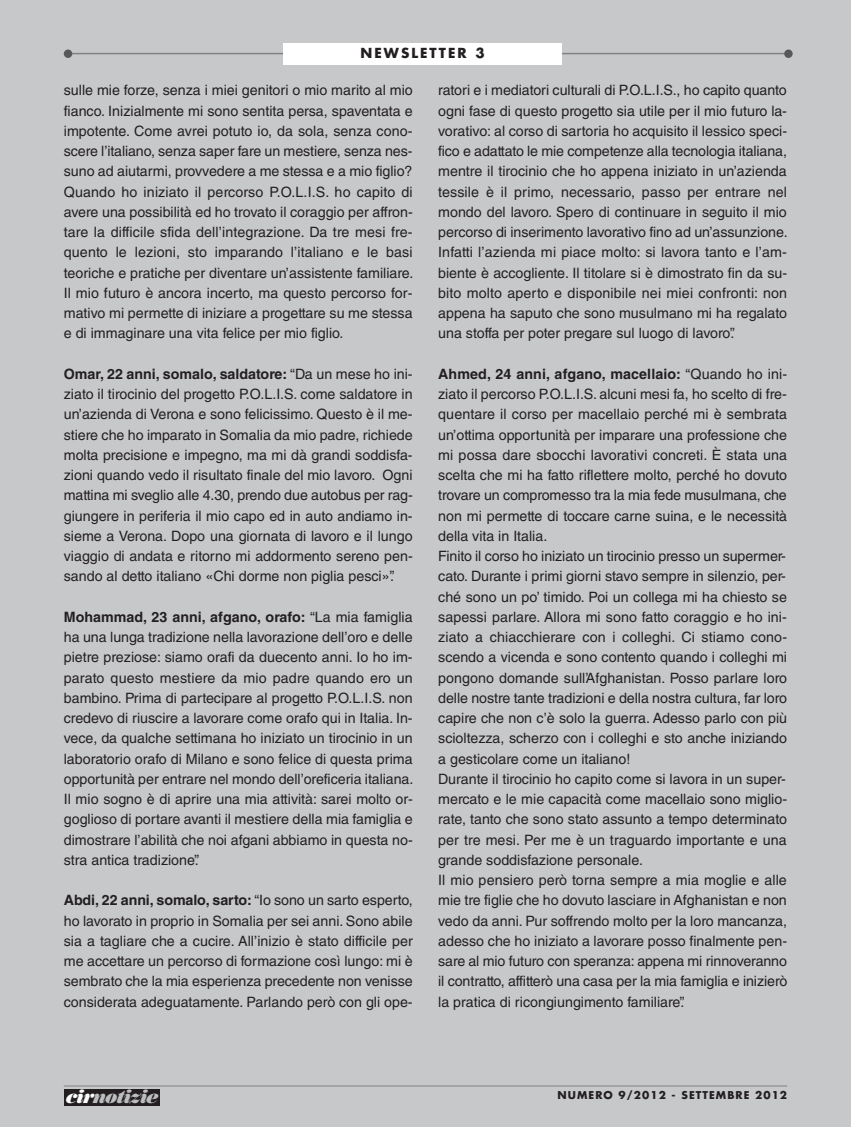
<style>
.page{position:relative;width:851px;height:1127px;background:#fff}
.page>*{position:absolute;margin:0;border:0;box-sizing:border-box;transform-origin:0 0}
.t1{font:italic 19.35px "Bodoni Std Poster";color:#bcbdc0;scale:.95 1}
.t2{font:14.25px/20.2px "Helvetica LT Std";color:#231f20;text-align:justify}
.t3{font:700 13.5px "Futura Std";letter-spacing:.15em;color:#231f20}
.t4{font:700 10.5px "Futura Std";letter-spacing:.1em;color:#231f20}
.s1{font-weight:700}
.s2{color:#fff}
</style>
<div class="page">
<div style="left:0;top:0;width:850px;height:1127px;background:#c7c8ca"></div>
<hr style="left:64px;top:53px;width:723px;height:1px;background:#808285">
<hr style="left:64px;top:1085px;width:723px;height:1px;background:#808285">
<div style="left:283px;top:43px;width:279px;height:21px;background:#fff"></div>
<div style="left:64px;top:49px;width:8px;height:9px;background:#57585a;border-radius:50%"></div>
<div style="left:784px;top:49px;width:8px;height:9px;background:#57585a;border-radius:50%"></div>
<div style="left:64px;top:1089px;width:95px;height:16px;background:#231f20"></div>
<p class="t3" style="left:360px;top:47px;width:125px">NEWSLETTER 3</p>
<p class="t2" style="left:64px;top:82px;width:351px">sulle mie forze, senza i miei genitori o mio marito al mio fianco. Inizialmente mi sono sentita persa, spaventata e impotente. Come avrei potuto io, da sola, senza cono&shy;scere l’italiano, senza saper fare un mestiere, senza nes&shy;suno ad aiutarmi, provvedere a me stessa e a mio figlio?<br>Quando ho iniziato il percorso P.O.L.I.S. ho capito di avere una possibilità ed ho trovato il coraggio per affron&shy;tare la difficile sfida dell’integrazione. Da tre mesi fre&shy;quento le lezioni, sto imparando l’italiano e le basi teoriche e pratiche per diventare un’assistente familiare.<br>Il mio futuro è ancora incerto, ma questo percorso for&shy;mativo mi permette di iniziare a progettare su me stessa e di immaginare una vita felice per mio figlio.</p>
<p class="t2" style="left:64px;top:365px;width:350px"><span class="s1">Omar, 22 anni, somalo, saldatore:</span> “Da un mese ho ini&shy;ziato il tirocinio del progetto P.O.L.I.S. come saldatore in un’azienda di Verona e sono felicissimo. Questo è il me&shy;stiere che ho imparato in Somalia da mio padre, richiede molta precisione e impegno, ma mi dà grandi soddisfa&shy;zioni quando vedo il risultato finale del mio lavoro. Ogni mattina mi sveglio alle 4.30, prendo due autobus per rag&shy;giungere in periferia il mio capo ed in auto andiamo in&shy;sieme a Verona. Dopo una giornata di lavoro e il lungo viaggio di andata e ritorno mi addormento sereno pen&shy;sando al detto italiano «Chi dorme non piglia pesci»”.</p>
<p class="t2" style="left:64px;top:608px;width:351px"><span class="s1">Mohammad, 23 anni, afgano, orafo:</span> “La mia famiglia ha una lunga tradizione nella lavorazione dell’oro e delle pietre preziose: siamo orafi da duecento anni. Io ho im&shy;parato questo mestiere da mio padre quando ero un bambino. Prima di partecipare al progetto P.O.L.I.S. non credevo di riuscire a lavorare come orafo qui in Italia. In&shy;vece, da qualche settimana ho iniziato un tirocinio in un laboratorio orafo di Milano e sono felice di questa prima opportunità per entrare nel mondo dell’oreficeria italiana.<br>Il mio sogno è di aprire una mia attività: sarei molto or&shy;goglioso di portare avanti il mestiere della mia famiglia e dimostrare l’abilità che noi afgani abbiamo in questa no&shy;stra antica tradizione”.</p>
<p class="t2" style="left:64px;top:891px;width:350px"><span class="s1">Abdi, 22 anni, somalo, sarto:</span> “Io sono un sarto esperto, ho lavorato in proprio in Somalia per sei anni. Sono abile sia a tagliare che a cucire. All’inizio è stato difficile per me accettare un percorso di formazione così lungo: mi è sembrato che la mia esperienza precedente non venisse considerata adeguatamente. Parlando però con gli ope-</p>
<p class="t2" style="left:438px;top:81px;width:351px">ratori e i mediatori culturali di P.O.L.I.S., ho capito quanto ogni fase di questo progetto sia utile per il mio futuro la&shy;vorativo: al corso di sartoria ho acquisito il lessico speci&shy;fico e adattato le mie competenze alla tecnologia italiana, mentre il tirocinio che ho appena iniziato in un’azienda tessile è il primo, necessario, passo per entrare nel mondo del lavoro. Spero di continuare in seguito il mio percorso di inserimento lavorativo fino ad un’assunzione.<br>Infatti l’azienda mi piace molto: si lavora tanto e l’am&shy;biente è accogliente. Il titolare si è dimostrato fin da su&shy;bito molto aperto e disponibile nei miei confronti: non appena ha saputo che sono musulmano mi ha regalato una stoffa per poter pregare sul luogo di lavoro”.</p>
<p class="t2" style="left:438px;top:365px;width:350px;text-align:left"><span class="s1">Ahmed, 24 anni, afgano, macellaio:</span> “Quando ho ini&shy;ziato il percorso P.O.L.I.S. alcuni mesi fa, ho scelto di fre&shy;quentare il corso per macellaio perché mi è sembrata un’ottima opportunità per imparare una professione che mi possa dare sbocchi lavorativi concreti. È stata una scelta che mi ha fatto riflettere molto, perché ho dovuto trovare un compromesso tra la mia fede musulmana, che non mi permette di toccare carne suina, e le necessità della vita in Italia.<br>Finito il corso ho iniziato un tirocinio presso un supermer&shy;cato. Durante i primi giorni stavo sempre in silenzio, per&shy;ché sono un po’ timido. Poi un collega mi ha chiesto se sapessi parlare. Allora mi sono fatto coraggio e ho ini&shy;ziato a chiacchierare con i colleghi. Ci stiamo cono&shy;scendo a vicenda e sono contento quando i colleghi mi pongono domande sull’Afghanistan. Posso parlare loro delle nostre tante tradizioni e della nostra cultura, far loro capire che non c’è solo la guerra. Adesso parlo con più scioltezza, scherzo con i colleghi e sto anche iniziando a gesticolare come un italiano!<br>Durante il tirocinio ho capito come si lavora in un super&shy;mercato e le mie capacità come macellaio sono miglio&shy;rate, tanto che sono stato assunto a tempo determinato per tre mesi. Per me è un traguardo importante e una grande soddisfazione personale.<br>Il mio pensiero però torna sempre a mia moglie e alle mie tre figlie che ho dovuto lasciare in Afghanistan e non vedo da anni. Pur soffrendo molto per la loro mancanza, adesso che ho iniziato a lavorare posso finalmente pen&shy;sare al mio futuro con speranza: appena mi rinnoveranno il contratto, affitterò una casa per la mia famiglia e inizierò la pratica di ricongiungimento familiare”.</p>
<h1 class="t1" style="left:66px;top:1089px;width:102px"><span class="s2">cir</span>notizie</h1>
<p class="t4" style="left:557px;top:1090px;width:231px">NUMERO 9/2012 - SETTEMBRE 2012</p>
</div>
